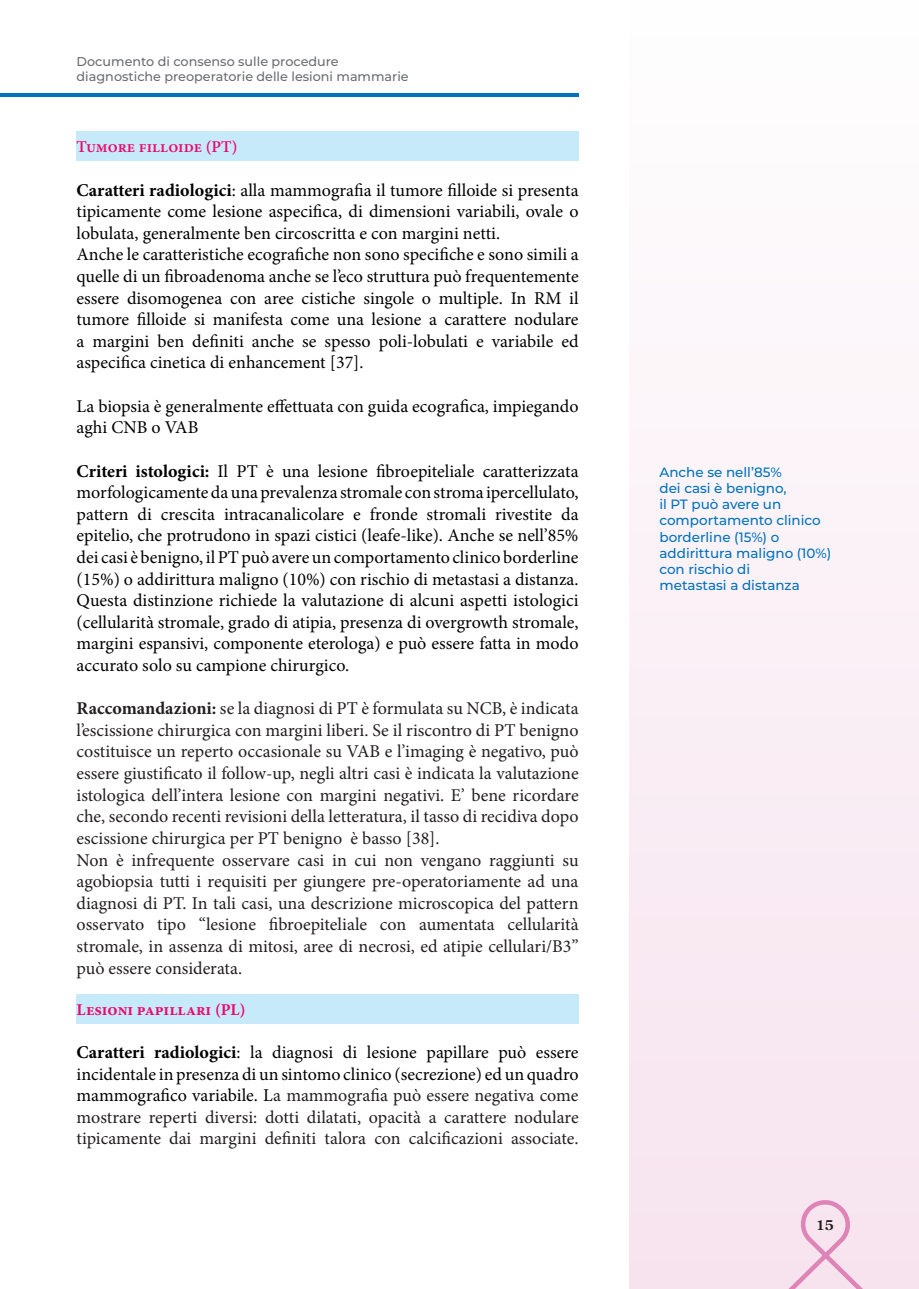
<style>
.page{position:relative;width:919px;height:1289px;background:#fff}
.page>*{position:absolute;margin:0;border:0;box-sizing:border-box;transform-origin:0 0}
.t1{font:18px/21.6px "Minion Pro";color:#000001}
.t2{font:18px/21.6px "Minion Pro";color:#231f20}
.t3{font:700 16.5px "Minion Pro";color:#ec096d}
.t4{font:600 16.5px "Minion Pro";letter-spacing:-.005em;color:#ec096d}
.t5{font:500 13.5px/16.2px "Montserrat";color:#0072bc}
.t6{font:700 13.5px "Century Old Style Std";color:#231f20}
.t7{font:500 12.75px/15.3px "Montserrat";color:#6c6d70}
.s1{font-weight:700}
.s2{font-weight:700;color:#000001}
.s3{color:#000001}
</style>
<div class="page">
<div style="left:629px;top:0;width:289px;height:1288px;background:linear-gradient(to right,#faf0f6,#fbf1f6)"></div>
<svg style="left:0;top:94px;width:13px;height:3px"></svg>
<hr style="left:13px;top:94px;width:565px;height:3px;background:#0072bc">
<svg style="left:775px;top:1193px;width:99px;height:95px;background:#f4d9e8"></svg>
<div style="left:77px;top:132px;width:501px;height:29px;background:#c6eafa"></div>
<div style="left:77px;top:994px;width:501px;height:29px;background:#c6eafa"></div>
<p class="t7" style="left:77px;top:53px;width:333px">Documento di consenso sulle procedure diagnostiche preoperatorie delle lesioni mammarie</p>
<p class="t4" style="left:77px;top:136px;width:162px">Tumore filloide (PT)</p>
<p class="t1" style="left:77px;top:179px;width:503px"><span class="s1">Caratteri radiologici</span>: alla mammografia il tumore filloide si presenta tipicamente come lesione aspecifica, di dimensioni variabili, ovale o lobulata, generalmente ben circoscritta e con margini netti.<br>Anche le caratteristiche ecografiche non sono specifiche e sono simili a quelle di un fibroadenoma anche se l’eco struttura può frequentemente essere disomogenea con aree cistiche singole o multiple. In RM il tumore filloide si manifesta come una lesione a carattere nodulare a margini ben definiti anche se spesso poli-lobulati e variabile ed aspecifica cinetica di enhancement [37].</p>
<p class="t1" style="left:77px;top:395px;width:503px">La biopsia è generalmente effettuata con guida ecografica, impiegando aghi CNB o VAB</p>
<p class="t1" style="left:77px;top:460px;width:503px;text-align:justify"><span class="s1">Criteri istologici:</span> Il PT è una lesione fibroepiteliale caratterizzata morfologicamente da una prevalenza stromale con stroma ipercellulato, pattern di crescita intracanalicolare e fronde stromali rivestite da epitelio, che protrudono in spazi cistici (leafe-like). Anche se nell’85% dei casi è benigno, il PT può avere un comportamento clinico borderline (15%) o addirittura maligno (10%) con rischio di metastasi a distanza.<br>Questa distinzione richiede la valutazione di alcuni aspetti istologici (cellularità stromale, grado di atipia, presenza di overgrowth stromale, margini espansivi, componente eterologa) e può essere fatta in modo accurato solo su campione chirurgico.</p>
<p class="t2" style="left:77px;top:697px;width:503px"><span class="s1">Raccomandazioni:</span> se la diagnosi di PT è formulata su NCB, è indicata l’escissione chirurgica con margini liberi. Se il riscontro di PT benigno costituisce un reperto occasionale su VAB e l’imaging è negativo, può essere giustificato il follow-up, negli altri casi è indicata la valutazione istologica dell’intera lesione con margini negativi. E’ bene ricordare che, secondo recenti revisioni della letteratura, il tasso di recidiva dopo escissione chirurgica per PT benigno è basso [38].<br>Non è infrequente osservare casi in cui non vengano raggiunti su agobiopsia tutti i requisiti per giungere pre-operatoriamente ad una diagnosi di PT. In tali casi, una descrizione microscopica del pattern osservato tipo “lesione fibroepiteliale con aumentata cellularità stromale, in assenza di mitosi, aree di necrosi, ed atipie cellulari/B3” può essere considerata.</p>
<p class="t3" style="left:77px;top:997px;width:170px">Lesioni papillari (PL)</p>
<p class="t2" style="left:77px;top:1041px;width:503px;text-align:justify"><span class="s2">Caratteri radiologici</span><span class="s3">: la diagnosi di lesione papillare può essere incidentale in presenza di un sintomo clinico (secrezione) ed un quadro mammografico variabile. L</span>a mammografia può essere negativa come mostrare reperti diversi: dotti dilatati, opacità a carattere nodulare tipicamente dai margini definiti talora con calcificazioni associate.</p>
<p class="t5" style="left:659px;top:463px;width:173px">Anche se nell’85%<br>dei casi è benigno,<br>il PT può avere un comportamento clinico borderline (15%) o addirittura maligno (10%) con rischio di<br>metastasi a distanza</p>
<p class="t6" style="left:816px;top:1215px;width:19px">15</p>
</div>
